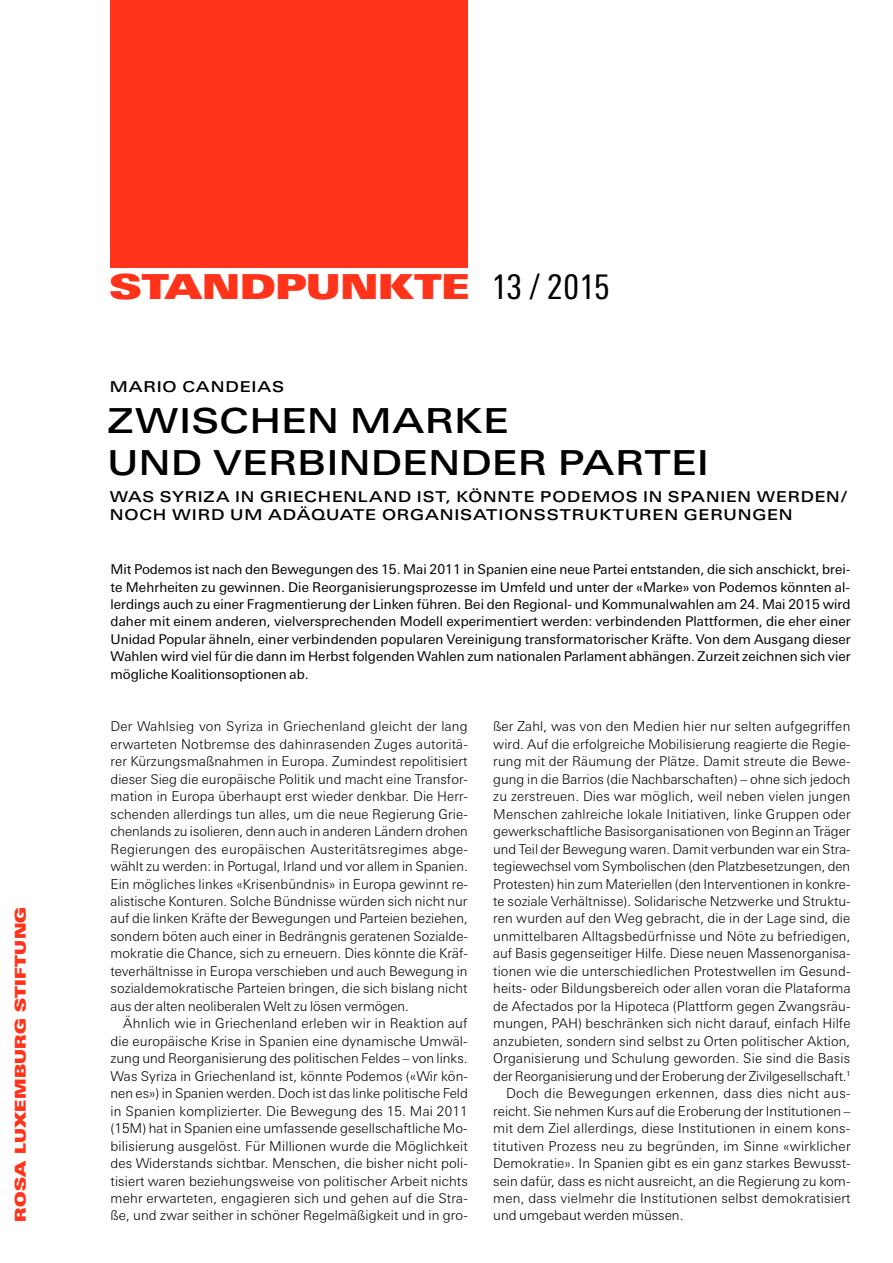
<style>
.page{position:relative;width:893px;height:1263px;background:#fff}
.page>*{position:absolute;margin:0;border:0;box-sizing:border-box;transform-origin:0 0}
.t1{font:500 34.5px/41.4px "Linotype Univers Extd";letter-spacing:.015em;color:#000}
.t2{font:34.5px "Linotype Univers Extd X Black";letter-spacing:-.005em;color:#ff3319}
.t3{font:condensed 34.5px "Linotype Univers";letter-spacing:-.005em;color:#000}
.t4{font:500 15px/18px "Linotype Univers Extd";letter-spacing:.055em;color:#000}
.t5{font:15px "Linotype Univers Extd X Black";letter-spacing:.015em;color:#ff3319}
.t6{font:300 13.5px/17.4px "Linotype Univers Basic";letter-spacing:.005em;color:#000;text-align:justify}
.t7{font:13.5px/17.4px "Linotype Univers Basic";color:#000;text-align:justify}
.t8{font:300 13.5px "Linotype Univers Basic";letter-spacing:.025em;color:#000}
</style>
<div class="page">
<div style="left:111px;top:0;width:357px;height:268px;background:#ff3319"></div>
<p class="t5" style="left:11px;top:1221px;width:316px;rotate:-90deg">ROSA LUXEMBURG STIFTUNG</p>
<h1 class="t2" style="left:109px;top:266px;width:361px">STANDPUNKTE</h1>
<h1 class="t3" style="left:492px;top:267px;width:120px">13 / 2015</h1>
<p class="t4" style="left:110px;top:377px;width:176px">MARIO CANDEIAS</p>
<h1 class="t1" style="left:108px;top:400px;width:603px">ZWISCHEN MARKE<br>UND VERBINDENDER PARTEI</h1>
<p class="t4" style="left:110px;top:487px;width:739px">WAS SYRIZA IN GRIECHENLAND IST, KÖNNTE PODEMOS IN SPANIEN WERDEN/<br>NOCH WIRD UM ADÄQUATE ORGANISATIONSSTRUKTUREN G ERUNG EN</p>
<p class="t7" style="left:111px;top:561px;width:742px">Mit Podemos ist nach den Bewegungen des 15. Mai 2011 in Spanien eine neue Partei entstanden, die sich anschickt, brei&shy;te Mehrheiten zu gewinnen. Die Reorganisierungsprozesse im Umfeld und unter der «Marke» von Podemos könnten al&shy;lerdings auch zu einer Fragmentierung der Linken führen. Bei den Regional- und Kommunalwahlen am 24. Mai 2015 wird daher mit einem anderen, vielversprechenden Modell experimentiert werden: verbindenden Plattformen, die eher einer Unidad Popular ähneln, einer verbindenden popularen Vereinigung transformatorischer Kräfte. Von dem Ausgang dieser Wahlen wird viel für die dann im Herbst folgenden Wahlen zum nationalen Parlament abhängen. Zurzeit zeichnen sich vier mögliche Koalitionsoptionen ab.</p>
<p class="t6" style="left:111px;top:718px;width:359px">Der Wahlsieg von Syriza in Griechenland gleicht der lang erwarteten Notbremse des dahinrasenden Zuges autoritä&shy;rer Kürzungsmaßnahmen in Europa. Zumindest repolitisiert dieser Sieg die europäische Politik und macht eine Transfor&shy;mation in Europa überhaupt erst wieder denkbar. Die Herr&shy;schenden allerdings tun alles, um die neue Regierung Grie&shy;chenlands zu isolieren, denn auch in anderen Ländern drohen Regierungen des europäischen Austeritätsregimes abge&shy;wählt zu werden: in Portugal, Irland und vor allem in Spanien.<br>Ein mögliches linkes «Krisenbündnis» in Europa gewinnt re&shy;alistische Konturen. Solche Bündnisse würden sich nicht nur auf die linken Kräfte der Bewegungen und Parteien beziehen, sondern böten auch einer in Bedrängnis geratenen Sozialde&shy;mokratie die Chance, sich zu erneuern. Dies könnte die Kräf&shy;teverhältnisse in Europa verschieben und auch Bewegung in sozialdemokratische Parteien bringen, die sich bislang nicht aus der alten neoliberalen Welt zu lösen vermögen.</p>
<p class="t6" style="left:111px;top:1015px;width:359px;text-indent:13px">Ähnlich wie in Griechenland erleben wir in Reaktion auf die europäische Krise in Spanien eine dynamische Umwäl&shy;zung und Reorganisierung des politischen Feldes – von links.<br>Was Syriza in Griechenland ist, könnte Podemos («Wir kön&shy;nen es») in Spanien werden. Doch ist das linke politische Feld in Spanien komplizierter. Die Bewegung des 15. Mai 2011 (15M) hat in Spanien eine umfassende gesellschaftliche Mo&shy;bilisierung ausgelöst. Für Millionen wurde die Möglichkeit des Widerstands sichtbar. Menschen, die bisher nicht poli&shy;tisiert waren beziehungsweise von politischer Arbeit nichts mehr erwarteten, engagieren sich und gehen auf die Stra&shy;ße, und zwar seither in schöner Regelmäßigkeit und in gro-</p>
<p class="t6" style="left:493px;top:718px;width:359px">ßer Zahl, was von den Medien hier nur selten aufgegriffen</p>
<p class="t6" style="left:493px;top:735px;width:359px">wird. Auf die erfolgreiche Mobilisierung reagierte die Regie-</p>
<p class="t6" style="left:493px;top:753px;width:359px">rung mit der Räumung der Plätze. Damit streute die Bewe-</p>
<p class="t6" style="left:493px;top:770px;width:359px">gung in die Barrios (die Nachbarschaften) – ohne sich jedoch</p>
<p class="t6" style="left:493px;top:787px;width:359px">zu zerstreuen. Dies war möglich, weil neben vielen jungen</p>
<p class="t6" style="left:493px;top:805px;width:359px">Menschen zahlreiche lokale Initiativen, linke Gruppen oder</p>
<p class="t6" style="left:493px;top:822px;width:359px">gewerkschaftliche Basisorganisationen von Beginn an Träger</p>
<p class="t6" style="left:493px;top:840px;width:359px">und Teil der Bewegung waren. Damit verbunden war ein Stra-</p>
<p class="t6" style="left:493px;top:857px;width:358px">tegiewechsel vom Symbolischen (den Platzbesetzungen, den</p>
<p class="t6" style="left:493px;top:875px;width:359px">Protesten) hin zum Materiellen (den Interventionen in konkre-</p>
<p class="t6" style="left:493px;top:892px;width:359px">te soziale Verhältnisse). Solidarische Netzwerke und Struktu-</p>
<p class="t6" style="left:493px;top:910px;width:358px">ren wurden auf den Weg gebracht, die in der Lage sind, die</p>
<p class="t6" style="left:493px;top:927px;width:359px">unmittelbaren Alltagsbedürfnisse und Nöte zu befriedigen,</p>
<p class="t6" style="left:493px;top:945px;width:359px">auf Basis gegenseitiger Hilfe. Diese neuen Massenorganisa-</p>
<p class="t6" style="left:493px;top:962px;width:359px">tionen wie die unterschiedlichen Protestwellen im Gesund-</p>
<p class="t6" style="left:493px;top:980px;width:359px">heits- oder Bildungsbereich oder allen voran die Plataforma</p>
<p class="t6" style="left:493px;top:997px;width:359px">de Afectados por la Hipoteca (Plattform gegen Zwangsräu-</p>
<p class="t6" style="left:493px;top:1015px;width:359px">mungen, PAH) beschränken sich nicht darauf, einfach Hilfe</p>
<p class="t6" style="left:493px;top:1032px;width:358px">anzubieten, sondern sind selbst zu Orten politischer Aktion,</p>
<p class="t6" style="left:493px;top:1049px;width:358px">Organisierung und Schulung geworden. Sie sind die Basis</p>
<p class="t6" style="left:493px;top:1067px;width:359px">der Reorganisierung und der Eroberung der Zivilgesellschaft.<sup>1</sup></p>
<p class="t8" style="left:506px;top:1085px;width:346px">Doch die Bewegungen erkennen, dass dies nicht aus-</p>
<p class="t6" style="left:493px;top:1102px;width:359px">reicht. Sie nehmen Kurs auf die Eroberung der Institutionen –</p>
<p class="t6" style="left:493px;top:1119px;width:359px">mit dem Ziel allerdings, diese Institutionen in einem kons-</p>
<p class="t6" style="left:493px;top:1137px;width:359px">titutiven Prozess neu zu begründen, im Sinne «wirklicher</p>
<p class="t6" style="left:493px;top:1154px;width:359px">Demokratie». In Spanien gibt es ein ganz starkes Bewusst-</p>
<p class="t6" style="left:493px;top:1172px;width:359px">sein dafür, dass es nicht ausreicht, an die Regierung zu kom-</p>
<p class="t6" style="left:493px;top:1189px;width:359px">men, dass vielmehr die Institutionen selbst demokratisiert</p>
<p class="t6" style="left:493px;top:1207px;width:192px">und umgebaut werden müssen.</p>
</div>
